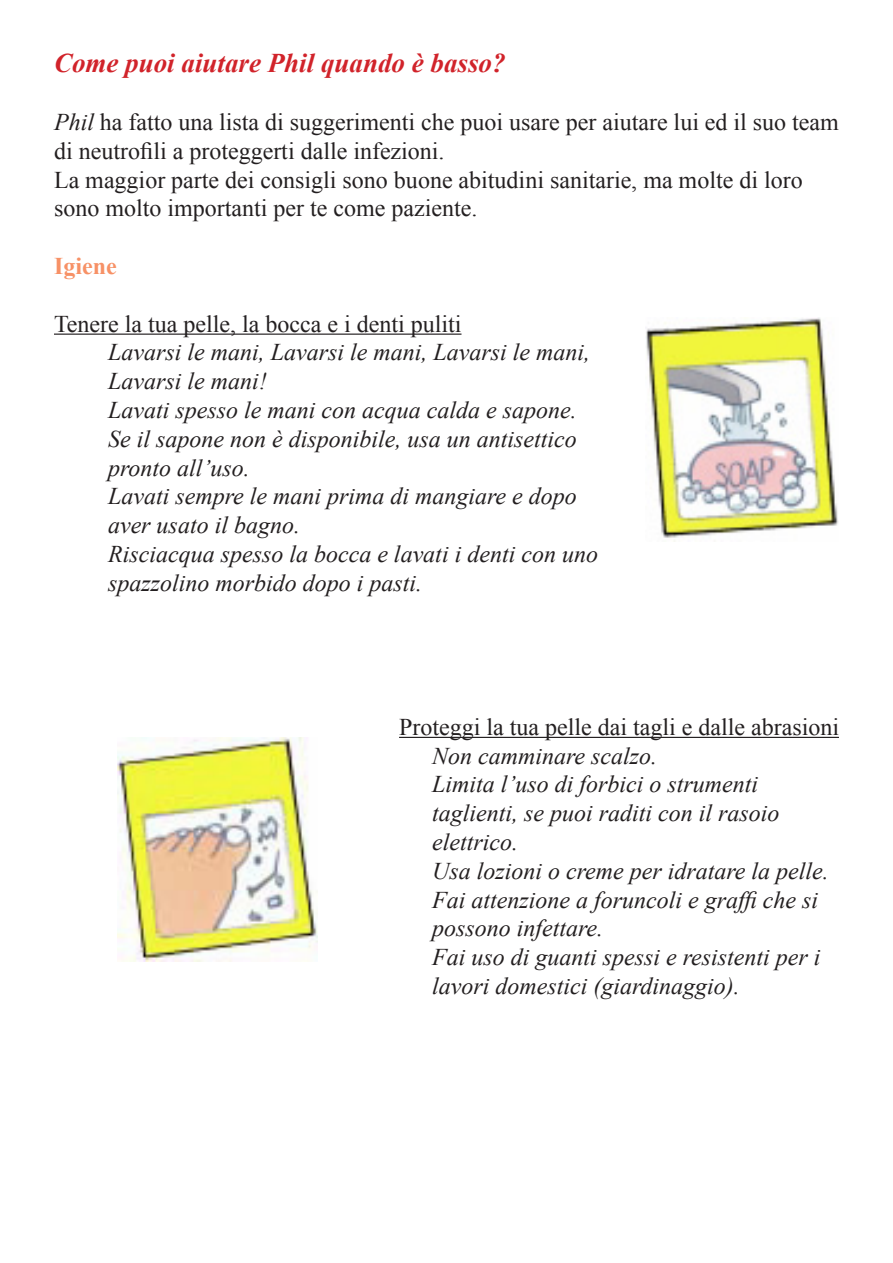
<style>
.page{position:relative;width:893px;height:1263px;background:#fff}
.page>*{position:absolute;margin:0;border:0;box-sizing:border-box;transform-origin:0 0}
.t1{font:italic 700 27px "Times New Roman";color:#d1232a}
.t2{font:italic 24px/28.8px "Times New Roman";color:#231f20}
.t3{font:24px/28.8px "Times New Roman";color:#231f20}
.t4{font:700 24px "Times New Roman";color:#f79166}
.s1{font-style:italic}
</style>
<div class="page">
<hr style="left:54px;top:334px;width:407px;height:1px;background:#231f20">
<hr style="left:399px;top:737px;width:440px;height:1px;background:#231f20">
<img style="left:117px;top:737px;width:200px;height:224px">
<img style="left:646px;top:317px;width:192px;height:224px">
<p class="t1" style="left:54px;top:44px;width:453px">Come puoi aiutare Phil quando è basso?</p>
<p class="t3" style="left:54px;top:107px;width:786px"><span class="s1">Phil</span> ha fatto una lista di suggerimenti che puoi usare per aiutare lui ed il suo team di neutrofili a proteggerti dalle infezioni.</p>
<p class="t3" style="left:54px;top:165px;width:750px">La maggior parte dei consigli sono buone abitudini sanitarie, ma molte di loro sono molto importanti per te come paziente.</p>
<p class="t4" style="left:54px;top:249px;width:64px">Igiene</p>
<p class="t3" style="left:54px;top:309px;width:409px">Tenere la tua pelle, la bocca e i denti puliti</p>
<p class="t2" style="left:108px;top:337px;width:484px">Lavarsi le mani, Lavarsi le mani, Lavarsi le mani,<br>Lavarsi le mani!</p>
<p class="t2" style="left:108px;top:395px;width:470px;text-align:justify">Lavati spesso le mani con acqua calda e sapone.<br>Se il sapone non è disponibile, usa un antisettico pronto all’uso.</p>
<p class="t2" style="left:108px;top:481px;width:470px">Lavati sempre le mani prima di mangiare e dopo aver usato il bagno.</p>
<p class="t2" style="left:108px;top:539px;width:491px">Risciacqua spesso la bocca e lavati i denti con uno spazzolino morbido dopo i pasti.</p>
<p class="t3" style="left:399px;top:712px;width:441px">Proteggi la tua pelle dai tagli e dalle abrasioni</p>
<p class="t2" style="left:432px;top:740px;width:227px">Non camminare scalzo.</p>
<p class="t2" style="left:432px;top:769px;width:349px">Limita l’uso di forbici o strumenti taglienti, se puoi raditi con il rasoio elettrico.</p>
<p class="t2" style="left:432px;top:856px;width:398px">Usa lozioni o creme per idratare la pelle.</p>
<p class="t2" style="left:432px;top:884px;width:387px">Fai attenzione a foruncoli e graffi che si possono infettare.</p>
<p class="t2" style="left:432px;top:942px;width:390px">Fai uso di guanti spessi e resistenti per i lavori domestici (giardinaggio).</p>
</div>
